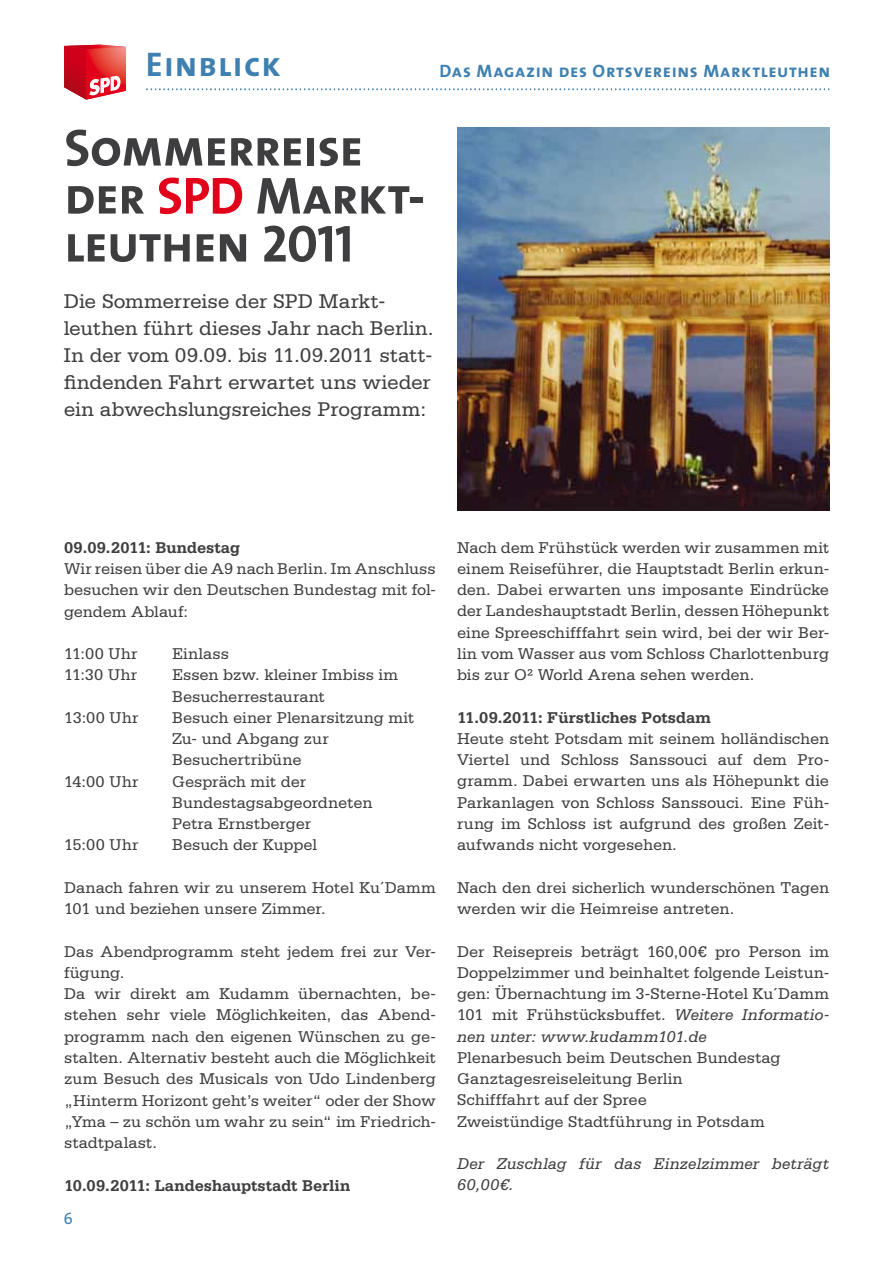
<style>
.page{position:relative;width:893px;height:1263px;background:#fff}
.page>*{position:absolute;margin:0;border:0;box-sizing:border-box;transform-origin:0 0}
.t1{font:52.5px/48px "The Sans Bold Caps";letter-spacing:-.02em;color:#3e3d40}
.t2{font:34.35px "The Sans Bold Caps";letter-spacing:.03em;color:#3e80b0}
.t3{font:21px/27px "Serifa Std";letter-spacing:-.01em;color:#3e3d40}
.t4{font:18px "The Sans Bold Caps";letter-spacing:.035em;color:#3e80b0}
.t5{font:16.5px/21.3px "Serifa Std";letter-spacing:-.005em;color:#3e3d40}
.t6{font:700 16.5px "Serifa Std";letter-spacing:-.005em;color:#3e3d40}
.t7{font:italic 16.5px/21.3px "Serifa Std";letter-spacing:.01em;color:#3e3d40}
.t8{font:16.5px "The Sans Expert";color:#3e80b0}
.s1{color:#e2001a}
.s2{font-style:italic}
</style>
<div class="page">
<svg style="left:64px;top:45px;width:62px;height:55px"></svg>
<svg style="left:147px;top:89px;width:682px;height:1px"></svg>
<img style="left:457px;top:128px;width:372px;height:382px">
<h2 class="t2" style="left:146px;top:36px;width:136px">Einblick</h2>
<p class="t4" style="left:440px;top:56px;width:392px">Das Magazin des Ortsvereins Marktleuthen</p>
<h1 class="t1" style="left:64px;top:122px;width:363px">Sommerreise der <span class="s1">SPD</span> Markt&shy;leuthen 2011</h1>
<p class="t3" style="left:64px;top:288px;width:371px">Die Sommerreise der SPD Markt&shy;leuthen führt dieses Jahr nach Berlin.<br>In der vom 09.09. bis 11.09.2011 statt&shy;findenden Fahrt erwartet uns wieder ein abwechslungsreiches Programm:</p>
<p class="t6" style="left:64px;top:538px;width:177px">09.09.2011: Bundestag</p>
<p class="t5" style="left:64px;top:558px;width:373px;text-align:justify">Wir reisen über die A9 nach Berlin. Im Anschluss besuchen wir den Deutschen Bundestag mit fol&shy;gendem Ablauf:</p>
<p class="t5" style="left:64px;top:643px;width:75px">11:00 Uhr</p>
<p class="t5" style="left:172px;top:643px;width:58px">Einlass</p>
<p class="t5" style="left:64px;top:664px;width:74px">11:30 Uhr</p>
<p class="t5" style="left:172px;top:664px;width:228px">Essen bzw. kleiner Imbiss im<br>Besucherrestaurant</p>
<p class="t5" style="left:64px;top:707px;width:76px">13:00 Uhr</p>
<p class="t5" style="left:172px;top:707px;width:244px">Besuch einer Plenarsitzung mit<br>Zu- und Abgang zur<br>Besuchertribüne</p>
<p class="t5" style="left:64px;top:771px;width:76px">14:00 Uhr</p>
<p class="t5" style="left:172px;top:771px;width:202px">Gespräch mit der<br>Bundestagsabgeordneten<br>Petra Ernstberger</p>
<p class="t5" style="left:64px;top:834px;width:76px">15:00 Uhr</p>
<p class="t5" style="left:172px;top:834px;width:146px">Besuch der Kuppel</p>
<p class="t5" style="left:64px;top:877px;width:373px">Danach fahren wir zu unserem Hotel Ku´Damm<br>101 und beziehen unsere Zimmer.</p>
<p class="t5" style="left:64px;top:941px;width:373px">Das Abendprogramm steht jedem frei zur Ver&shy;fügung.<br>Da wir direkt am Kudamm übernachten, be&shy;stehen sehr viele Möglichkeiten, das Abend&shy;programm nach den eigenen Wünschen zu ge&shy;stalten. Alternativ besteht auch die Möglichkeit zum Besuch des Musicals von Udo Lindenberg „Hinterm Horizont geht’s weiter“ oder der Show „Yma – zu schön um wahr zu sein“ im Friedrich&shy;stadtpalast.</p>
<p class="t6" style="left:64px;top:1175px;width:288px">10.09.2011: Landeshauptstadt Berlin</p>
<p class="t8" style="left:64px;top:1205px;width:11px">6</p>
<p class="t5" style="left:457px;top:537px;width:374px;text-align:justify">Nach dem Frühstück werden wir zusammen mit einem Reiseführer, die Hauptstadt Berlin erkun&shy;den. Dabei erwarten uns imposante Eindrücke der Landeshauptstadt Berlin, dessen Höhepunkt eine Spreeschifffahrt sein wird, bei der wir Ber&shy;lin vom Wasser aus vom Schloss Charlottenburg bis zur O² World Arena sehen werden.</p>
<p class="t6" style="left:457px;top:708px;width:256px">11.09.2011: Fürstliches Potsdam</p>
<p class="t5" style="left:457px;top:728px;width:374px;text-align:justify">Heute steht Potsdam mit seinem holländischen Viertel und Schloss Sanssouci auf dem Pro&shy;gramm. Dabei erwarten uns als Höhepunkt die Parkanlagen von Schloss Sanssouci. Eine Füh&shy;rung im Schloss ist aufgrund des großen Zeit&shy;aufwands nicht vorgesehen.</p>
<p class="t5" style="left:457px;top:877px;width:373px">Nach den drei sicherlich wunderschönen Tagen werden wir die Heimreise antreten.</p>
<p class="t5" style="left:457px;top:941px;width:374px;text-align:justify">Der Reisepreis beträgt 160,00€ pro Person im Doppelzimmer und beinhaltet folgende Leistun&shy;gen: Übernachtung im 3-Sterne-Hotel Ku´Damm 101 mit Frühstücksbuffet. <span class="s2">Weitere Informatio&shy;nen unter: www.kudamm101.de</span></p>
<p class="t5" style="left:457px;top:1047px;width:325px">Plenarbesuch beim Deutschen Bundestag Ganztagesreiseleitung Berlin<br>Schifffahrt auf der Spree<br>Zweistündige Stadtführung in Potsdam</p>
<p class="t7" style="left:457px;top:1153px;width:373px">Der Zuschlag für das Einzelzimmer beträgt<br>60,00€.</p>
</div>
